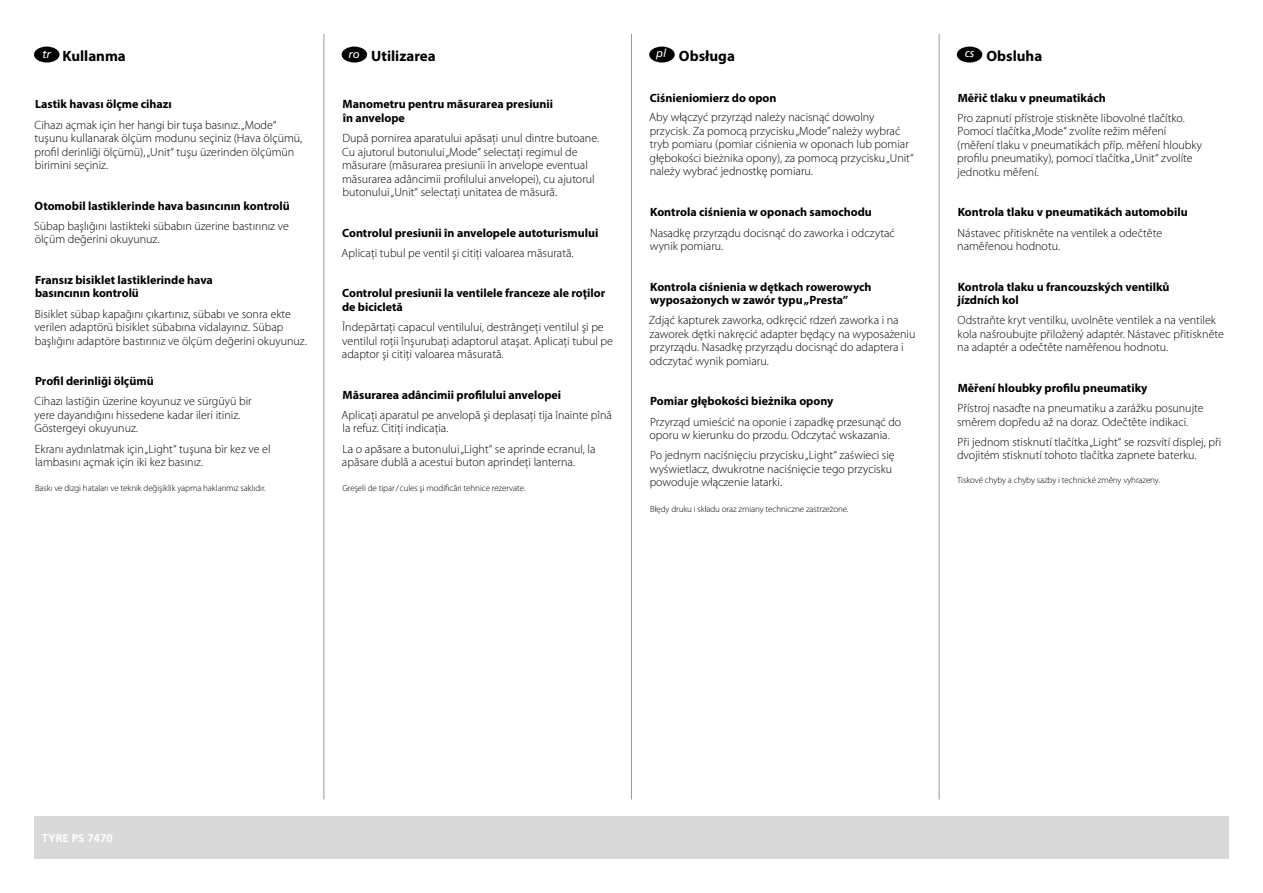
<style>
.page{position:relative;width:1263px;height:893px;background:#fff}
.page>*{position:absolute;margin:0;border:0;box-sizing:border-box;transform-origin:0 0}
.t1{font:700 15px "Myriad Pro";color:#000}
.t2{font:300 12px/13.5px "Myriad Pro";color:#000}
.t3{font:700 12px/13.5px "Myriad Pro";color:#000}
.t4{font:700 11.25px "Frutiger";color:#fff}
.t5{font:300 9px "Myriad Pro";letter-spacing:-.01em;color:#000}
</style>
<div class="page">
<hr style="left:323px;top:34px;width:1px;height:765px;background:#989999">
<hr style="left:631px;top:34px;width:1px;height:765px;background:#989999">
<hr style="left:939px;top:34px;width:1px;height:765px;background:#989999">
<div style="left:34px;top:816px;width:1195px;height:43px;background:#d9d9da"></div>
<div style="left:342px;top:47px;width:25px;height:16px;background:#000;border-radius:50%"></div>
<div style="left:649px;top:47px;width:26px;height:16px;background:#000;border-radius:50%"></div>
<div style="left:957px;top:47px;width:25px;height:16px;background:#000;border-radius:50%"></div>
<div style="left:34px;top:47px;width:26px;height:16px;background:#000;border-radius:50%"></div>
<p class="t1" style="left:42px;top:46px;width:85px"><sup>tr</sup> Kullanma</p>
<p class="t3" style="left:35px;top:97px;width:138px">Lastik havası ölçme cihazı</p>
<p class="t2" style="left:34px;top:118px;width:269px">Cihazı açmak için her hangi bir tuşa basınız. „Mode“ tuşunu kullanarak ölçüm modunu seçiniz (Hava ölçümü, profil derinliği ölçümü), „Unit“ tuşu üzerinden ölçümün birimini seçiniz.</p>
<p class="t3" style="left:35px;top:198px;width:257px">Otomobil lastiklerinde hava basıncının kontrolü</p>
<p class="t2" style="left:34px;top:219px;width:256px">Sübap başlığını lastikteki sübabın üzerine bastırınız ve ölçüm değerini okuyunuz.</p>
<p class="t3" style="left:35px;top:273px;width:179px">Fransız bisiklet lastiklerinde hava basıncının kontrolü</p>
<p class="t2" style="left:35px;top:307px;width:274px">Bisiklet sübap kapağını çıkartınız, sübabı ve sonra ekte verilen adaptörü bisiklet sübabına vidalayınız. Sübap başlığını adaptöre bastırınız ve ölçüm değerini okuyunuz.</p>
<p class="t3" style="left:35px;top:374px;width:120px">Profil derinliği ölçümü</p>
<p class="t2" style="left:35px;top:394px;width:219px">Cihazı lastiğin üzerine koyunuz ve sürgüyü bir yere dayandığını hissedene kadar ileri itiniz.<br>Göstergeyi okuyunuz.</p>
<p class="t2" style="left:35px;top:442px;width:237px">Ekranı aydınlatmak için „Light“ tuşuna bir kez ve el lambasını açmak için iki kez basınız.</p>
<p class="t5" style="left:35px;top:483px;width:232px">Baskı ve dizgi hataları ve teknik değişiklik yapma haklarımız saklıdır.</p>
<p class="t1" style="left:348px;top:46px;width:89px"><sup>ro</sup> Utilizarea</p>
<p class="t3" style="left:343px;top:97px;width:212px">Manometru pentru măsurarea presiunii în anvelope</p>
<p class="t2" style="left:342px;top:131px;width:259px">După pornirea aparatului apăsaţi unul dintre butoane.<br>Cu ajutorul butonului „Mode“ selectaţi regimul de măsurare (măsurarea presiunii în anvelope eventual măsurarea adâncimii profilului anvelopei), cu ajutorul butonului „Unit“ selectaţi unitatea de măsură.</p>
<p class="t3" style="left:342px;top:225px;width:258px">Controlul presiunii în anvelopele autoturismului</p>
<p class="t2" style="left:342px;top:246px;width:234px">Aplicaţi tubul pe ventil şi citiţi valoarea măsurată.</p>
<p class="t3" style="left:342px;top:286px;width:265px">Controlul presiunii la ventilele franceze ale roţilor de bicicletă</p>
<p class="t2" style="left:342px;top:320px;width:273px">Îndepărtaţi capacul ventilului, destrângeţi ventilul şi pe ventilul roţii înşurubaţi adaptorul ataşat. Aplicaţi tubul pe adaptor şi citiţi valoarea măsurată.</p>
<p class="t3" style="left:343px;top:387px;width:220px">Măsurarea adâncimii profilului anvelopei</p>
<p class="t2" style="left:342px;top:408px;width:272px">Aplicaţi aparatul pe anvelopă şi deplasaţi tija înainte pînă la refuz. Citiţi indicaţia.</p>
<p class="t2" style="left:342px;top:442px;width:255px">La o apăsare a butonului „Light“ se aprinde ecranul, la apăsare dublă a acestui buton aprindeţi lanterna.</p>
<p class="t5" style="left:342px;top:483px;width:185px">Greşeli de tipar/cules şi modificări tehnice rezervate.</p>
<p class="t1" style="left:656px;top:46px;width:80px"><sup>pl</sup> Obsługa</p>
<p class="t3" style="left:650px;top:90px;width:128px">Ciśnieniomierz do opon</p>
<p class="t2" style="left:649px;top:110px;width:266px">Aby włączyć przyrząd należy nacisnąć dowolny przycisk. Za pomocą przycisku „Mode” należy wybrać tryb pomiaru (pomiar ciśnienia w oponach lub pomiar głębokości bieżnika opony), za pomocą przycisku „Unit“ należy wybrać jednostkę pomiaru.</p>
<p class="t3" style="left:650px;top:205px;width:223px">Kontrola ciśnienia w oponach samochodu</p>
<p class="t2" style="left:650px;top:226px;width:246px">Nasadkę przyrządu docisnąć do zaworka i odczytać wynik pomiaru.</p>
<p class="t3" style="left:650px;top:279px;width:223px">Kontrola ciśnienia w dętkach rowerowych wyposażonych w zawór typu „Presta”</p>
<p class="t2" style="left:649px;top:313px;width:268px">Zdjąć kapturek zaworka, odkręcić rdzeń zaworka i na zaworek dętki nakręcić adapter będący na wyposażeniu przyrządu. Nasadkę przyrządu docisnąć do adaptera i odczytać wynik pomiaru.</p>
<p class="t3" style="left:650px;top:394px;width:185px">Pomiar głębokości bieżnika opony</p>
<p class="t2" style="left:649px;top:415px;width:253px">Przyrząd umieścić na oponie i zapadkę przesunąć do oporu w kierunku do przodu. Odczytać wskazania.</p>
<p class="t2" style="left:650px;top:449px;width:246px">Po jednym naciśnięciu przycisku „Light“ zaświeci się wyświetlacz, dwukrotne naciśnięcie tego przycisku powoduje włączenie latarki.</p>
<p class="t5" style="left:650px;top:503px;width:200px">Błędy druku i składu oraz zmiany techniczne zastrzeżone.</p>
<p class="t1" style="left:965px;top:46px;width:79px"><sup>cs</sup> Obsluha</p>
<p class="t3" style="left:958px;top:90px;width:150px">Měřič tlaku v pneumatikách</p>
<p class="t2" style="left:957px;top:111px;width:246px">Pro zapnutí přístroje stiskněte libovolné tlačítko.<br>Pomocí tlačítka „Mode“ zvolíte režim měření (měření tlaku v pneumatikách příp. měření hloubky profilu pneumatiky), pomocí tlačítka „Unit“ zvolíte jednotku měření.</p>
<p class="t3" style="left:958px;top:205px;width:231px">Kontrola tlaku v pneumatikách automobilu</p>
<p class="t2" style="left:957px;top:226px;width:206px">Nástavec přitiskněte na ventilek a odečtěte naměřenou hodnotu.</p>
<p class="t3" style="left:958px;top:279px;width:213px">Kontrola tlaku u francouzských ventilků jízdních kol</p>
<p class="t2" style="left:957px;top:313px;width:268px">Odstraňte kryt ventilku, uvolněte ventilek a na ventilek kola našroubujte přiložený adaptér. Nástavec přitiskněte na adaptér a odečtěte naměřenou hodnotu.</p>
<p class="t3" style="left:958px;top:381px;width:191px">Měření hloubky profilu pneumatiky</p>
<p class="t2" style="left:957px;top:401px;width:248px">Přístroj nasaďte na pneumatiku a zarážku posunujte směrem dopředu až na doraz. Odečtěte indikaci.</p>
<p class="t2" style="left:957px;top:435px;width:266px">Při jednom stisknutí tlačítka „Light“ se rozsvítí displej, při dvojitém stisknutí tohoto tlačítka zapnete baterku.</p>
<p class="t5" style="left:957px;top:475px;width:204px">Tiskové chyby a chyby sazby i technické změny vyhrazeny.</p>
<p class="t4" style="left:42px;top:831px;width:72px">Tyre PS 7470</p>
</div>
